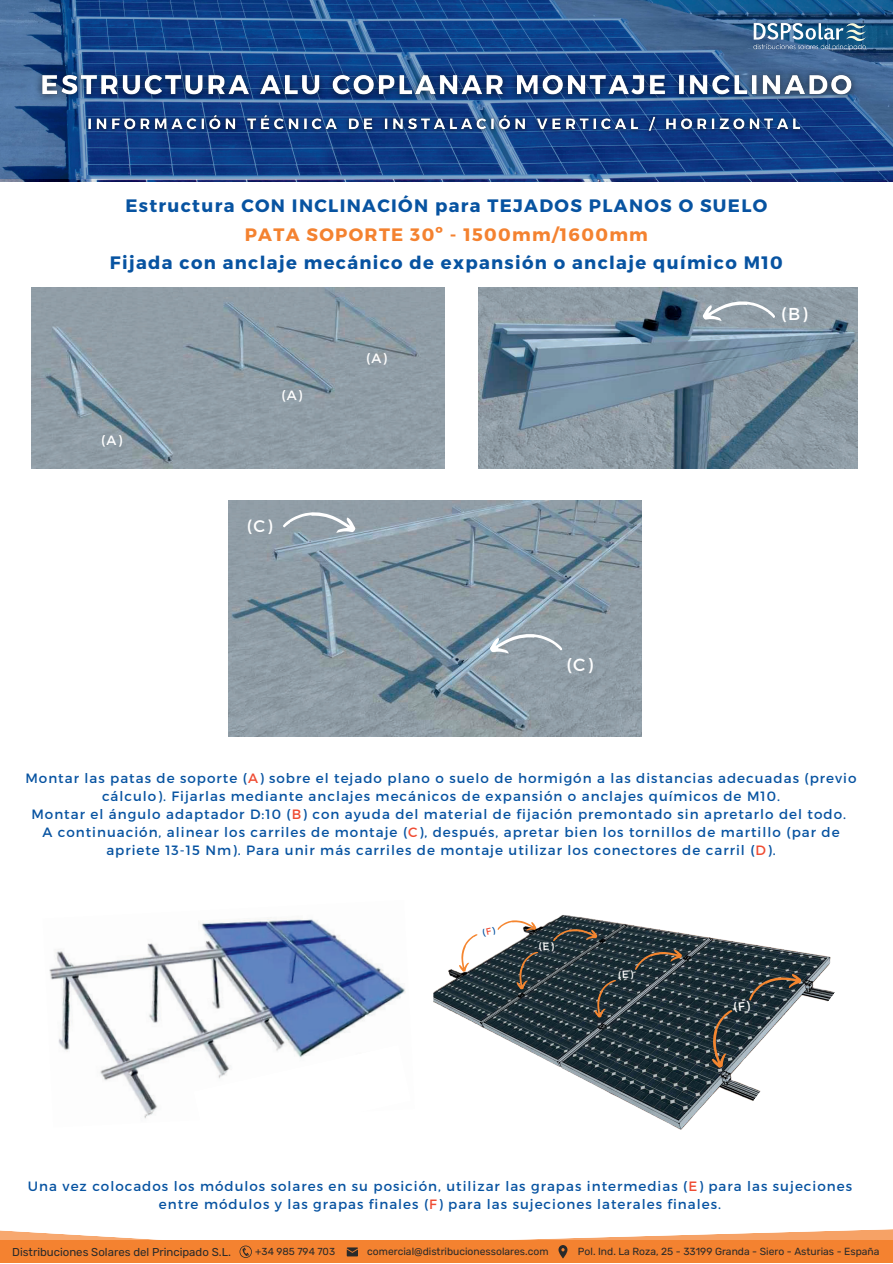
<style>
.page{position:relative;width:893px;height:1264px;background:#fff}
.page>*{position:absolute;margin:0;border:0;box-sizing:border-box;transform-origin:0 0}
.t1{font:700 18px "Montserrat";letter-spacing:.075em;color:#0753a1}
.t2{font:700 18px "Montserrat";letter-spacing:.075em;color:#f48230}
.t3{font:17.55px "Montserrat";color:#fff}
.t4{font:17.25px "Montserrat";color:#fff}
.t5{font:16.8px "Montserrat";color:#fff}
.t6{font:13.5px/18px "Montserrat";letter-spacing:.075em;color:#0753a1;text-align:center}
.t7{font:13.5px "Montserrat";color:#fff}
.t8{font:11.4px "Rubik";color:#2a2a2a}
.t9{font:10.35px "Rubik";color:#2a2a2a}
.t10{font:10.2px "Rubik";color:#2a2a2a}
.s1{color:#ef4c33}
</style>
<div class="page">
<svg style="left:0;top:0;width:892px;height:179px;background:#214f8f"></svg>
<svg style="left:0;top:1229px;width:892px;height:33px"></svg>
<img style="left:751px;top:22px;width:116px;height:28px">
<img style="left:478px;top:287px;width:379px;height:181px">
<svg style="left:701px;top:298px;width:74px;height:25px;background:#a2adb5"></svg>
<img style="left:49px;top:918px;width:357px;height:201px">
<img style="left:32px;top:287px;width:412px;height:181px">
<img style="left:228px;top:500px;width:413px;height:236px">
<svg style="left:488px;top:630px;width:74px;height:26px;background:#a3afb8"></svg>
<svg style="left:282px;top:507px;width:75px;height:29px;background:#a0abb3"></svg>
<svg style="left:193px;top:1044px;width:213px;height:75px"></svg>
<img style="left:433px;top:915px;width:398px;height:215px">
<img style="left:73px;top:113px;width:738px;height:27px">
<img style="left:28px;top:54px;width:839px;height:59px">
<svg style="left:456px;top:919px;width:227px;height:100px;background:#4f595c"></svg>
<svg style="left:708px;top:970px;width:127px;height:160px"></svg>
<p class="t1" style="left:125px;top:194px;width:643px">Estructura CON INCLINACIÓN para TEJADOS PLANOS O SUELO</p>
<p class="t2" style="left:245px;top:222px;width:405px">PATA SOPORTE 30º - 1500mm/1600mm</p>
<p class="t1" style="left:110px;top:250px;width:674px">Fijada con anclaje mecánico de expansión o anclaje químico M10</p>
<p class="t7" style="left:101px;top:432px;width:22px">(A)</p>
<p class="t7" style="left:281px;top:386px;width:22px">(A)</p>
<p class="t5" style="left:247px;top:515px;width:27px">(C)</p>
<p class="t7" style="left:366px;top:349px;width:22px">(A)</p>
<p class="t3" style="left:566px;top:653px;width:28px">(C)</p>
<p class="t4" style="left:781px;top:302px;width:28px">(B)</p>
<p class="t6" style="left:25px;top:768px;width:832px">Montar las patas de soporte (<span class="s1">A</span>) sobre el tejado plano o suelo de hormigón a las distancias adecuadas (previo cálculo). Fijarlas mediante anclajes mecánicos de expansión o anclajes químicos de M10.</p>
<p class="t6" style="left:31px;top:804px;width:816px">Montar el ángulo adaptador D:10 (<span class="s1">B</span>) con ayuda del material de fijación premontado sin apretarlo del todo.</p>
<p class="t6" style="left:42px;top:822px;width:798px">A continuación, alinear los carriles de montaje (<span class="s1">C</span>), después, apretar bien los tornillos de martillo (par de apriete 13-15 Nm). Para unir más carriles de montaje utilizar los conectores de carril (<span class="s1">D</span>).</p>
<p class="t6" style="left:28px;top:1176px;width:825px">Una vez colocados los módulos solares en su posición, utilizar las grapas intermedias (<span class="s1">E</span>) para las sujeciones entre módulos y las grapas finales (<span class="s1">F</span>) para las sujeciones laterales finales.</p>
<p class="t8" style="left:12px;top:1244px;width:220px">Distribuciones Solares del Principado S.L.</p>
<p class="t10" style="left:255px;top:1245px;width:81px">+34 985 794 703</p>
<p class="t9" style="left:367px;top:1245px;width:183px">comercial@distribucionessolares.com</p>
<p class="t9" style="left:578px;top:1245px;width:303px">Pol. Ind. La Roza, 25 - 33199 Granda - Siero - Asturias - España</p>
</div>
